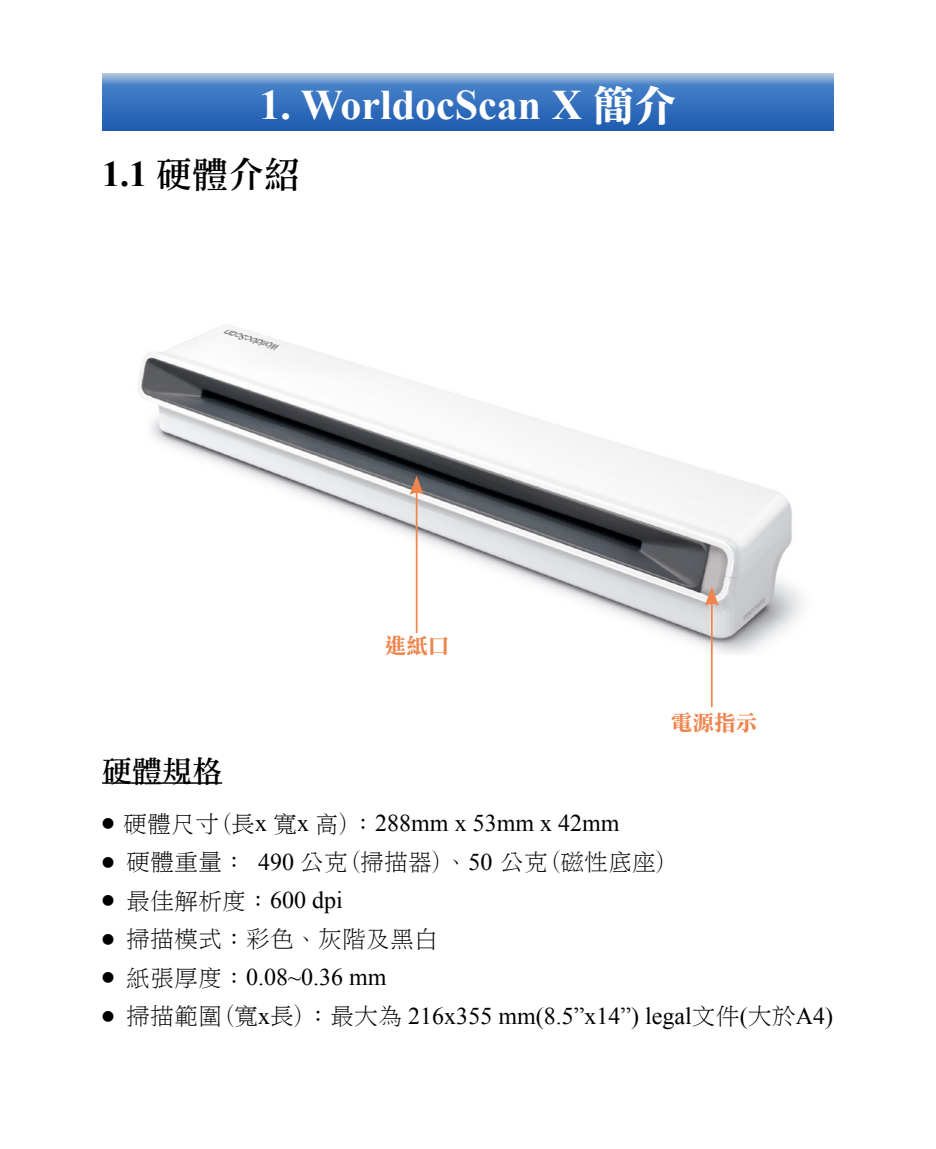
<style>
.page{position:relative;width:936px;height:1149px;background:#fff}
.page>*{position:absolute;margin:0;border:0;box-sizing:border-box;transform-origin:0 0}
.標題1-EN{font:700 42px "Times New Roman";color:#fff}
.標題3{font:36px "DF Li Song W5 WIN BF";color:#000}
.凹排{font:30px "DF Li Song W5 WIN BF";color:#000}
.凹排-2{font:24px "Times New Roman";color:#000}
.凹排-3{font:24px "DF Li Song W3 WIN BF";color:#000}
.凹排-4{font:21.6px "DF Li Song W7 WIN BF";color:#ef844d}
.s1{font-family:"DF Li Song W7 WIN BF";font-weight:400}
.s2{font-family:"Times New Roman";font-weight:700}
.s3{font-family:"DF Li Song W3 WIN BF"}
.s4{font-family:"Times New Roman"}
</style>
<div class="page">
<svg style="left:102px;top:74px;width:731px;height:56px;background:#4078c0"></svg>
<hr style="left:102px;top:782px;width:120px;height:1px;background:#000">
<img style="left:138px;top:325px;width:664px;height:329px">
<hr style="left:416px;top:490px;width:1px;height:143px;background:#ef844d">
<svg style="left:409px;top:475px;width:14px;height:19px"></svg>
<hr style="left:711px;top:601px;width:1px;height:106px;background:#ef844d">
<svg style="left:704px;top:586px;width:14px;height:19px"></svg>
<p class="標題1-EN" style="left:259px;top:76px;width:418px">1. WorldocScan X <span class="s1">簡介</span></p>
<p class="標題3" style="left:102px;top:156px;width:199px"><span class="s2">1.1</span> 硬體介紹</p>
<p class="凹排-4" style="left:385px;top:634px;width:66px">進紙口</p>
<p class="凹排-4" style="left:671px;top:711px;width:88px">電源指示</p>
<p class="凹排" style="left:102px;top:755px;width:122px">硬體規格</p>
<p class="凹排-2" style="left:102px;top:806px;width:519px"><sup>●</sup> <span class="s3">硬體尺寸(長</span>x <span class="s3">寬</span>x <span class="s3">高)：</span>288mm x 53mm x 42mm</p>
<p class="凹排-3" style="left:102px;top:849px;width:567px"><sup>●</sup> 硬體重量： <span class="s4">490</span> 公克(掃描器)、<span class="s4">50</span> 公克(磁性底座)</p>
<p class="凹排-3" style="left:102px;top:888px;width:242px"><sup>●</sup> 最佳解析度：<span class="s4">600 dpi</span></p>
<p class="凹排-3" style="left:102px;top:926px;width:338px"><sup>●</sup> 掃描模式：彩色、灰階及黑白</p>
<p class="凹排-2" style="left:102px;top:960px;width:286px"><sup>●</sup> <span class="s3">紙張厚度：</span>0.08~0.36 mm</p>
<p class="凹排-2" style="left:102px;top:999px;width:732px"><sup>●</sup> <span class="s3">掃描範圍(寬</span>x<span class="s3">長)：最大為</span> 216x355 mm(8.5”x14”) legal<span class="s3">文件</span>(<span class="s3">大於</span>A4)</p>
</div>
